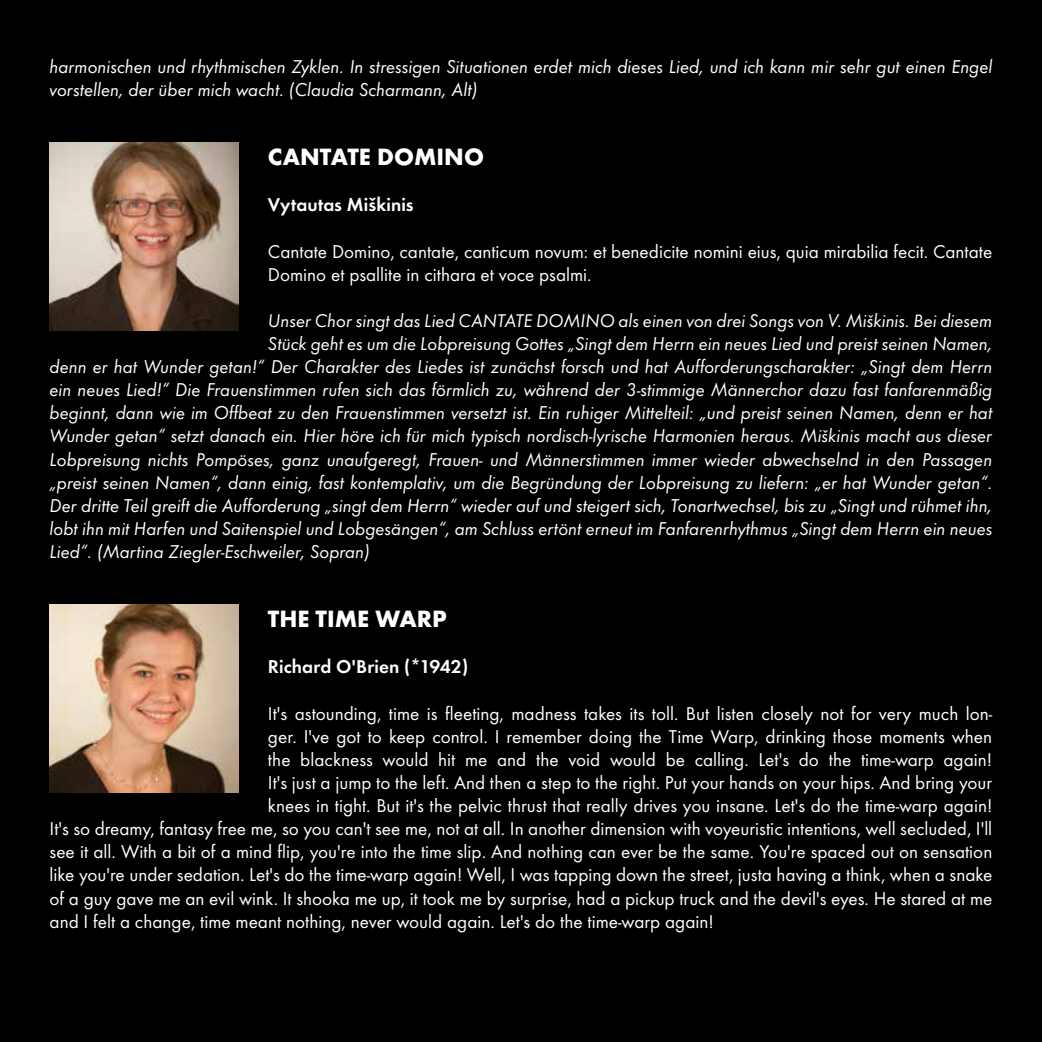
<style>
.page{position:relative;width:1042px;height:1042px;background:#000}
.page>*{position:absolute;margin:0;border:0;box-sizing:border-box;transform-origin:0 0}
.t1{font:700 24.5px "Futura T";color:#fff}
.t2{font:italic 19.25px/23.1px "Futura T";color:#fff}
.t3{font:19.25px/23.1px "Futura T";color:#fff}
.t4{font:600 19.25px "Futura T";letter-spacing:.005em;color:#fff}
.t5{font:italic 19.07px "Futura T";color:#fff}
.s1{font-size:19.25px}
.s2{font-size:18.72px}
</style>
<div class="page">
<img style="left:50px;top:142px;width:188px;height:189px">
<img style="left:50px;top:604px;width:188px;height:189px">
<p class="t2" style="left:50px;top:55px;width:944px">harmonischen und rhythmischen Zyklen. In stressigen Situationen erdet mich dieses Lied, und ich kann mir sehr gut einen Engel vorstellen, der über mich wacht. (Claudia Scharmann, Alt)</p>
<p class="t1" style="left:268px;top:142px;width:218px">CANTATE DOMINO</p>
<p class="t4" style="left:268px;top:193px;width:147px">Vytautas Miškinis</p>
<p class="t3" style="left:268px;top:239px;width:726px">Cantate Domino, cantate, canticum novum: et benedicite nomini eius, quia mirabilia fecit. Cantate<br>Domino et psallite in cithara et voce psalmi.</p>
<p class="t5" style="left:268px;top:309px;width:726px">Unser Chor singt das Lied CANTATE DOMINO als einen von drei Songs von <span class="s1">V. Miškinis</span>. <span class="s2">Bei</span> <span class="s1">diesem</span></p>
<p class="t2" style="left:50px;top:332px;width:944px;text-align:justify;text-indent:218px">Stück geht es um die Lobpreisung Gottes „Singt dem Herrn ein neues Lied und preist seinen Namen, denn er hat Wunder getan!“ Der Charakter des Liedes ist zunächst forsch und hat Aufforderungscharakter: „Singt dem Herrn ein neues Lied!“ Die Frauenstimmen rufen sich das förmlich zu, während der 3-stimmige Männerchor dazu fast fanfarenmäßig beginnt, dann wie im Offbeat zu den Frauenstimmen versetzt ist. Ein ruhiger Mittelteil: „und preist seinen Namen, denn er hat Wunder getan“ setzt danach ein. Hier höre ich für mich typisch nordisch-lyrische Harmonien heraus. Miškinis macht aus dieser Lobpreisung nichts Pompöses, ganz unaufgeregt, Frauen- und Männerstimmen immer wieder abwechselnd in den Passagen „preist seinen Namen“, dann einig, fast kontemplativ, um die Begründung der Lobpreisung zu liefern: „er hat Wunder getan“.<br>Der dritte Teil greift die Aufforderung „singt dem Herrn“ wieder auf und steigert sich, Tonartwechsel, bis zu „Singt und rühmet ihn, lobt ihn mit Harfen und Saitenspiel und Lobgesängen“, am Schluss ertönt erneut im Fanfarenrhythmus „Singt dem Herrn ein neues Lied“. (Martina Ziegler-Eschweiler, Sopran)</p>
<p class="t1" style="left:268px;top:604px;width:180px">THE TIME WARP</p>
<p class="t4" style="left:268px;top:655px;width:202px">Richard O'Brien (*1942)</p>
<p class="t3" style="left:268px;top:701px;width:726px">It's astounding, time is fleeting, madness takes its toll. But listen closely not for very much lon-</p>
<p class="t3" style="left:268px;top:724px;width:726px">ger. I've got to keep control. I remember doing the Time Warp, drinking those moments when</p>
<p class="t3" style="left:268px;top:748px;width:726px">the blackness would hit me and the void would be calling. Let's do the time-warp again!</p>
<p class="t3" style="left:268px;top:771px;width:726px">It's just a jump to the left. And then a step to the right. Put your hands on your hips. And bring your</p>
<p class="t3" style="left:268px;top:794px;width:726px">knees in tight. But it's the pelvic thrust that really drives you insane. Let's do the time-warp again!</p>
<p class="t3" style="left:50px;top:817px;width:944px">It's so dreamy, fantasy free me, so you can't see me, not at all. In another dimension with voyeuristic intentions, well secluded, I'll</p>
<p class="t3" style="left:50px;top:840px;width:944px">see it all. With a bit of a mind flip, you're into the time slip. And nothing can ever be the same. You're spaced out on sensation</p>
<p class="t3" style="left:50px;top:863px;width:944px">like you're under sedation. Let's do the time-warp again! Well, I was tapping down the street, justa having a think, when a snake</p>
<p class="t3" style="left:50px;top:886px;width:944px">of a guy gave me an evil wink. It shooka me up, it took me by surprise, had a pickup truck and the devil's eyes. He stared at me</p>
<p class="t3" style="left:50px;top:909px;width:666px">and I felt a change, time meant nothing, never would again. Let's do the time-warp again!</p>
</div>
